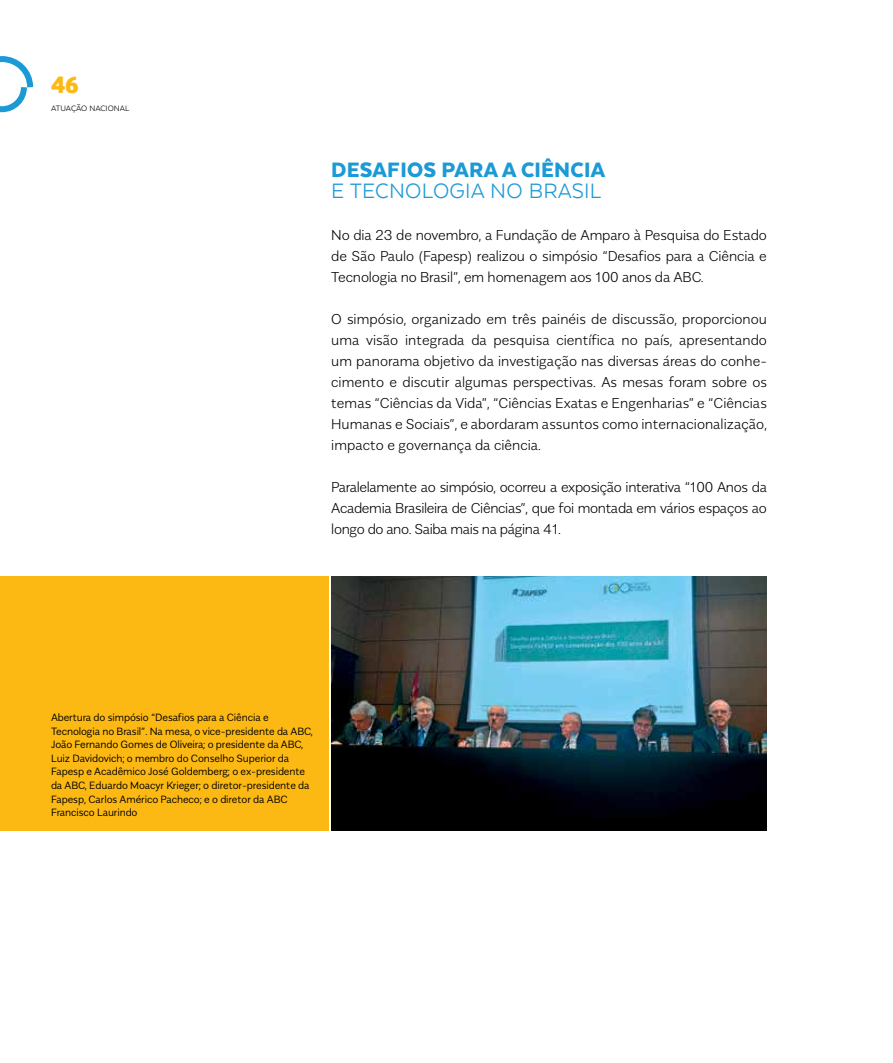
<style>
.page{position:relative;width:893px;height:1063px;background:#fff}
.page>*{position:absolute;margin:0;border:0;box-sizing:border-box;transform-origin:0 0}
.t1{font:900 24px "Texta";letter-spacing:.01em;color:#1c9ad6}
.t2{font:24px "Texta";letter-spacing:.01em;color:#1c9ad6}
.t3{font:800 24px "Glober";color:#fdb913}
.t4{font:200 14.25px/21px "Alergia Normal";letter-spacing:-.01em;color:#000;text-align:justify}
.t5{font:300 10.5px/13.5px "Alergia Normal";letter-spacing:-.01em;color:#000}
.t6{font:9px "Texta";color:#000}
</style>
<div class="page">
<svg style="left:0;top:56px;width:34px;height:57px"></svg>
<img style="left:331px;top:576px;width:436px;height:255px">
<div style="left:0;top:576px;width:328px;height:255px;background:#fdb913"></div>
<h1 class="t3" style="left:51px;top:67px;width:29px">46</h1>
<p class="t6" style="left:51px;top:104px;width:80px">ATUAÇÃO NACIONAL</p>
<h1 class="t1" style="left:331px;top:157px;width:28px">DESAFI</h1>
<h1 class="t1" style="left:407px;top:157px;width:140px">OS PARA A CIÊNCIA</h1>
<h1 class="t2" style="left:331px;top:179px;width:272px">E TECNOLOGIA NO BRASIL</h1>
<p class="t4" style="left:331px;top:223px;width:437px">No dia 23 de novembro, a Fundação de Amparo à Pesquisa do Estado de São Paulo (Fapesp) realizou o simpósio “Desafios para a Ciência e Tecnologia no Brasil”, em homenagem aos 100 anos da ABC.</p>
<p class="t4" style="left:331px;top:307px;width:437px">O simpósio, organizado em três painéis de discussão, proporcionou uma visão integrada da pesquisa científica no país, apresentando um panorama objetivo da investigação nas diversas áreas do conhe&shy;cimento e discutir algumas perspectivas. As mesas foram sobre os temas “Ciências da Vida”, “Ciências Exatas e Engenharias” e “Ciências Humanas e Sociais”, e abordaram assuntos como internacionalização, impacto e governança da ciência.</p>
<p class="t4" style="left:331px;top:475px;width:437px">Paralelamente ao simpósio, ocorreu a exposição interativa “100 Anos da Academia Brasileira de Ciências”, que foi montada em vários espaços ao longo do ano. Saiba mais na página 41.</p>
<p class="t5" style="left:51px;top:710px;width:263px">Abertura do simpósio “Desafios para a Ciência e Tecnologia no Brasil”. Na mesa, o vice-presidente da ABC, João Fernando Gomes de Oliveira; o presidente da ABC, Luiz Davidovich; o membro do Conselho Superior da Fapesp e Acadêmico José Goldemberg; o ex-presidente da ABC, Eduardo Moacyr Krieger; o diretor-presidente da Fapesp, Carlos Américo Pacheco; e o diretor da ABC Francisco Laurindo</p>
</div>
